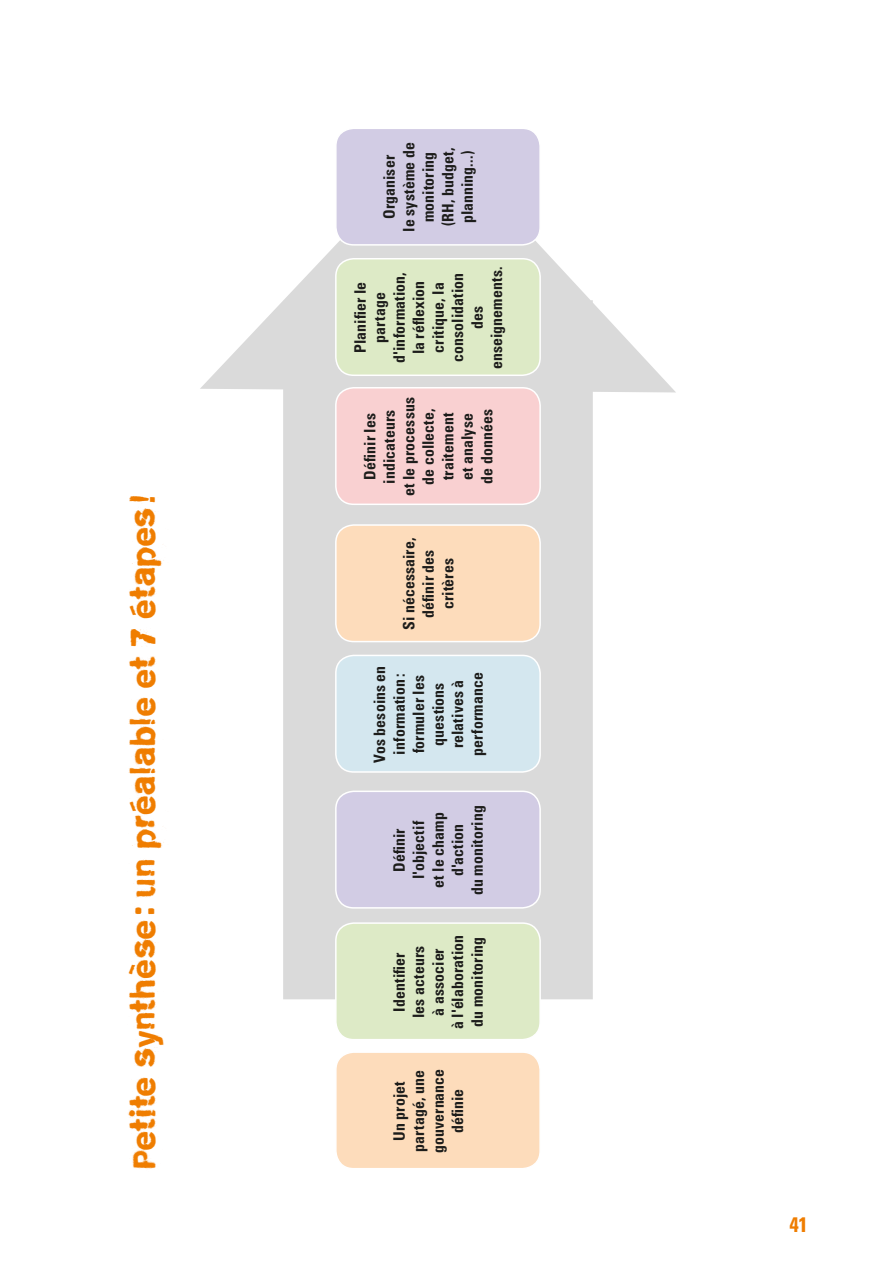
<style>
.page{position:relative;width:893px;height:1263px;background:#fff}
.page>*{position:absolute;margin:0;border:0;box-sizing:border-box;transform-origin:0 0}
.t1{font:37.5px "tdh cityburn revisited";letter-spacing:.015em;color:#ef7d00}
.t2{font:700 condensed 21px "Univers LT Std";color:#ef7d00}
.t3{font:700 condensed 15.75px/19.5px "Univers LT Std";letter-spacing:.005em;color:#1d1d1b;text-align:center}
</style>
<div class="page">
<svg style="left:200px;top:240px;width:476px;height:759px"></svg>
<div style="left:336px;top:1052px;width:204px;height:117px;background:#fddcbb;border-radius:18px"></div>
<div style="left:335px;top:1051px;width:206px;height:118px;border:2px solid #fff;border-radius:18px"></div>
<div style="left:336px;top:923px;width:204px;height:117px;background:#ddeac6;border-radius:18px"></div>
<div style="left:335px;top:922px;width:206px;height:118px;border:2px solid #fff;border-radius:18px"></div>
<div style="left:336px;top:791px;width:204px;height:117px;background:#d2cce4;border-radius:18px"></div>
<div style="left:335px;top:790px;width:206px;height:119px;border:2px solid #fff;border-radius:18px"></div>
<div style="left:336px;top:655px;width:204px;height:117px;background:#d4e7ef;border-radius:18px"></div>
<div style="left:335px;top:655px;width:206px;height:118px;border:2px solid #fff;border-radius:18px"></div>
<div style="left:336px;top:525px;width:204px;height:116px;background:#fddcbb;border-radius:18px"></div>
<div style="left:335px;top:524px;width:206px;height:118px;border:2px solid #fff;border-radius:18px"></div>
<div style="left:336px;top:388px;width:204px;height:116px;background:#f9d0d1;border-radius:18px"></div>
<div style="left:335px;top:387px;width:206px;height:118px;border:2px solid #fff;border-radius:18px"></div>
<div style="left:336px;top:259px;width:204px;height:116px;background:#ddeac6;border-radius:18px"></div>
<div style="left:335px;top:258px;width:206px;height:118px;border:2px solid #fff;border-radius:18px"></div>
<div style="left:336px;top:128px;width:204px;height:117px;background:#d2cce4;border-radius:18px"></div>
<div style="left:335px;top:128px;width:206px;height:118px;border:2px solid #fff;border-radius:18px"></div>
<h1 class="t1" style="left:120px;top:1169px;width:685px;rotate:-90deg">Petite synthèse : un préalable et 7 étapes!</h1>
<p class="t3" style="left:379px;top:232px;width:91px;rotate:-90deg">Organiser<br>le système de monitoring (RH, budget, planning...)</p>
<p class="t3" style="left:350px;top:369px;width:104px;rotate:-90deg">Planifier le partage d'information, la réflexion critique, la consolidation des enseignements.</p>
<p class="t3" style="left:360px;top:496px;width:100px;rotate:-90deg">Définir les indicateurs<br>et le processus de collecte, traitement<br>et analyse<br>de données</p>
<p class="t3" style="left:399px;top:630px;width:94px;rotate:-90deg">Si nécessaire, définir des critères</p>
<p class="t3" style="left:370px;top:763px;width:98px;rotate:-90deg">Vos besoins en information: formuler les questions relatives à performance</p>
<p class="t3" style="left:389px;top:895px;width:91px;rotate:-90deg">Définir l'objectif<br>et le champ d'action<br>du monitoring</p>
<p class="t3" style="left:389px;top:1029px;width:96px;rotate:-90deg">Identifier<br>les acteurs<br>à associer<br>à l'élaboration du monitoring</p>
<p class="t3" style="left:389px;top:1153px;width:86px;rotate:-90deg">Un projet partagé, une gouvernance définie</p>
<h2 class="t2" style="left:789px;top:1211px;width:20px">41</h2>
</div>
